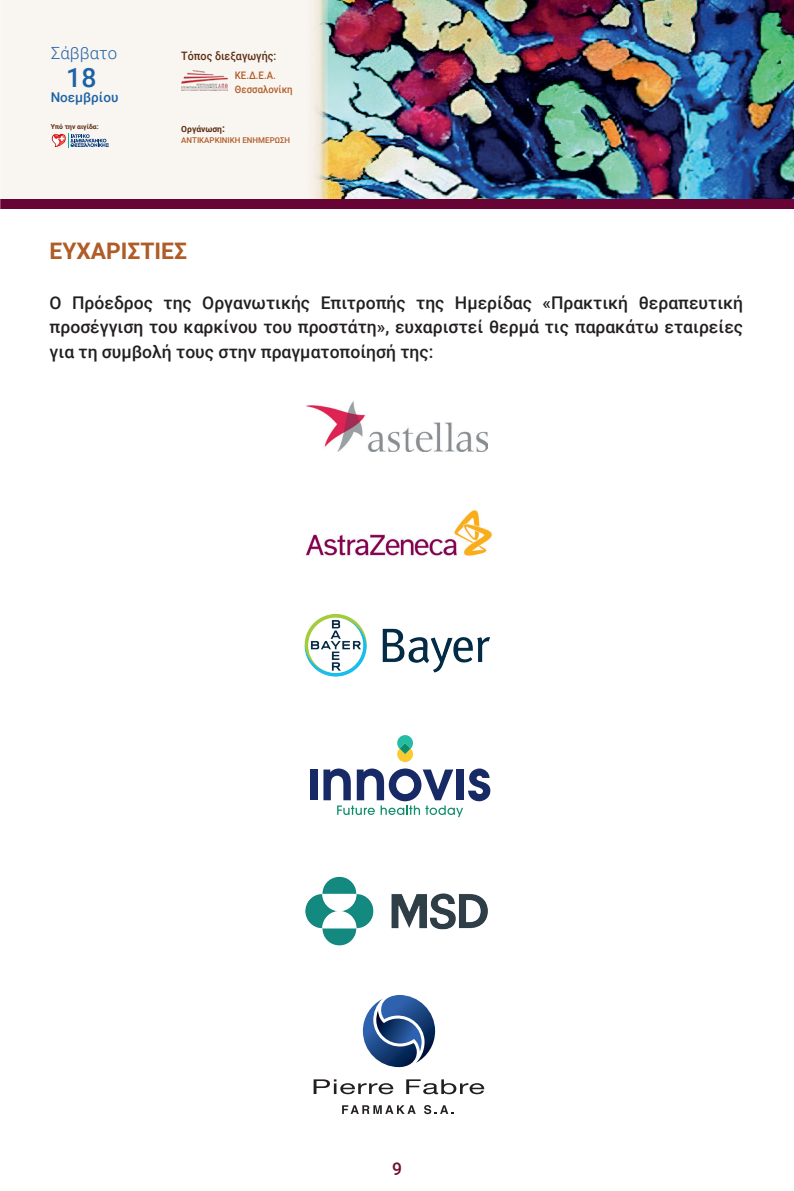
<style>
.page{position:relative;width:794px;height:1191px;background:#fff}
.page>*{position:absolute;margin:0;border:0;box-sizing:border-box;transform-origin:0 0}
.t1{font:500 26.6px "Roboto";color:#1d63a5}
.t2{font:700 22.75px "Roboto";color:#af5c26}
.t3{font:500 17.5px/24.5px "Roboto";color:#231f20;text-align:justify}
.t4{font:500 17.5px "Roboto";color:#700d33}
.t5{font:300 16.8px "Roboto";color:#1d63a5}
.t6{font:500 13.47px "Roboto";color:#1d63a5}
.t7{font:500 11.55px "Roboto";color:#5a2c11;scale:.92 1}
.t8{font:500 10.33px/13.7px "Roboto";color:#b05d27;scale:.93 1}
.t9{font:700 8.58px "Roboto";color:#5a2c11}
.t10{font:500 7.88px "Roboto";color:#b05d27}
.t11{font:700 6.83px "Roboto";color:#5a2c11}
.s1{font-size:10.15px}
</style>
<div class="page">
<div style="left:0;top:0;width:794px;height:208px;background:#f9f5f1"></div>
<img style="left:328px;top:0;width:466px;height:199px">
<svg style="left:313px;top:0;width:15px;height:199px"></svg>
<img style="left:181px;top:70px;width:46px;height:21px">
<svg style="left:52px;top:133px;width:57px;height:15px"></svg>
<div style="left:0;top:199px;width:794px;height:9px;background:#680435"></div>
<img style="left:306px;top:402px;width:182px;height:49px">
<img style="left:304px;top:614px;width:186px;height:63px">
<img style="left:313px;top:1079px;width:17px;height:15px">
<svg style="left:334px;top:1079px;width:2px;height:15px"></svg>
<img style="left:340px;top:1083px;width:15px;height:11px">
<svg style="left:358px;top:1083px;width:19px;height:11px"></svg>
<img style="left:378px;top:1083px;width:15px;height:11px">
<img style="left:406px;top:1079px;width:15px;height:15px">
<img style="left:423px;top:1083px;width:15px;height:11px">
<img style="left:441px;top:1079px;width:15px;height:15px">
<svg style="left:460px;top:1083px;width:8px;height:11px"></svg>
<img style="left:469px;top:1083px;width:15px;height:11px">
<svg style="left:342px;top:1105px;width:74px;height:9px"></svg>
<svg style="left:424px;top:1105px;width:29px;height:9px"></svg>
<svg style="left:363px;top:995px;width:72px;height:72px"></svg>
<img style="left:305px;top:510px;width:187px;height:46px">
<div style="left:310px;top:769px;width:7px;height:31px;background:#182a65"></div>
<svg style="left:397px;top:735px;width:16px;height:27px"></svg>
<svg style="left:323px;top:768px;width:167px;height:49px"></svg>
<img style="left:305px;top:876px;width:183px;height:70px">
<p class="t5" style="left:51px;top:41px;width:68px">Σάββατο</p>
<h1 class="t1" style="left:66px;top:59px;width:32px">18</h1>
<p class="t6" style="left:51px;top:88px;width:69px">Νοεμβρίου</p>
<p class="t11" style="left:51px;top:121px;width:49px">Υπό την αιγίδα:</p>
<p class="t7" style="left:181px;top:48px;width:105px">Τόπος διεξαγωγής:</p>
<p class="t8" style="left:235px;top:68px;width:64px">ΚΕ.∆.Ε.Α.<br>Θεσσαλονίκη</p>
<p class="t9" style="left:181px;top:123px;width:45px">Οργάνωση<span class="s1">:</span></p>
<p class="t10" style="left:181px;top:135px;width:110px">ΑΝΤΙΚΑΡΚΙΝΙΚΗ ΕΝΗΜΕΡΩΣΗ</p>
<h2 class="t2" style="left:50px;top:235px;width:139px">ΕΥΧΑΡΙΣΤΙΕΣ</h2>
<p class="t3" style="left:50px;top:289px;width:695px">Ο Πρόεδρος της Οργανωτικής Επιτροπής της Ημερίδας «Πρακτική θεραπευτική προσέγγιση του καρκίνου του προστάτη», ευχαριστεί θερμά τις παρακάτω εταιρείες για τη συμβολή τους στην πραγματοποίησή της:</p>
<p class="t4" style="left:392px;top:1156px;width:11px">9</p>
</div>
